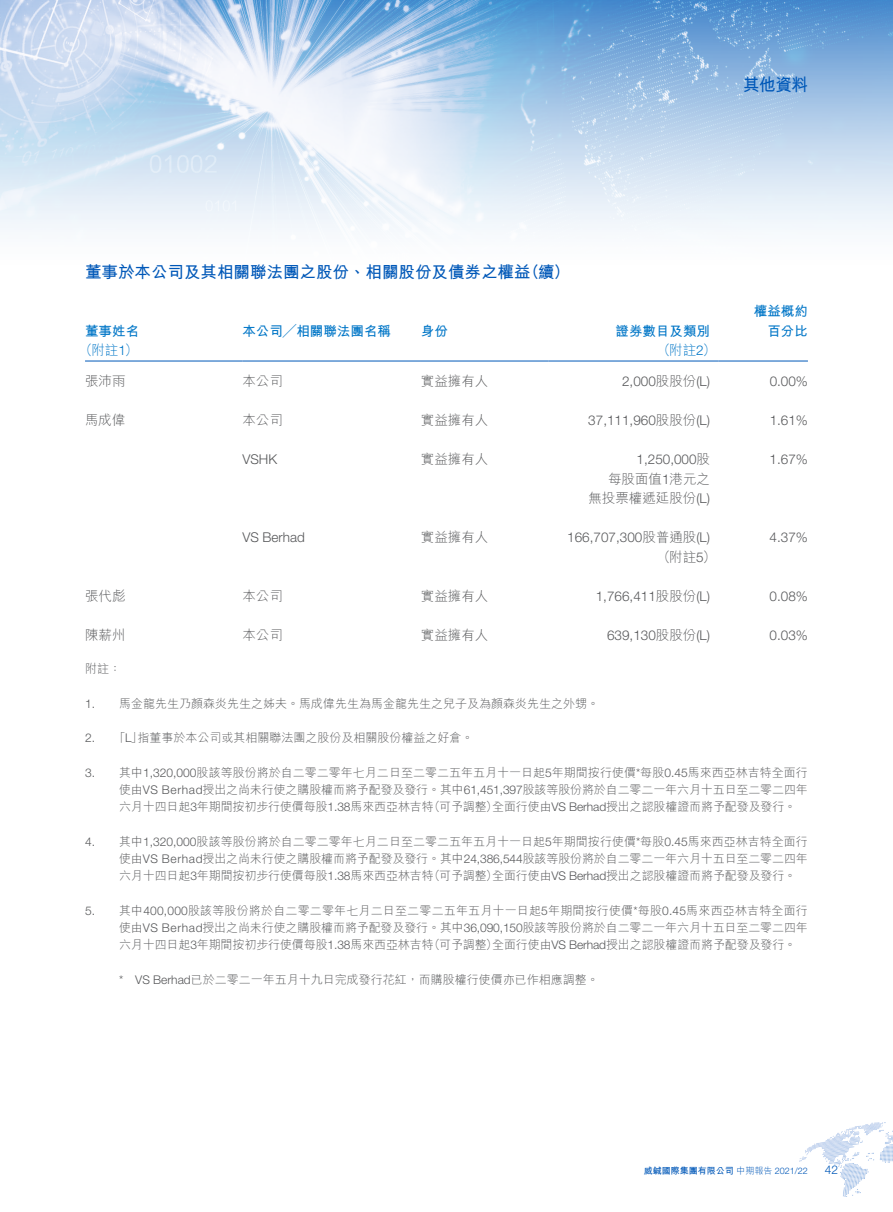
<style>
.page{position:relative;width:893px;height:1212px;background:#fff}
.page>*{position:absolute;margin:0;border:0;box-sizing:border-box;transform-origin:0 0}
.t1{font:700 17.4px "M Hei HK";color:#0058b8;scale:.95 1}
.t2{font:700 16.5px "M Hei HK";color:#0058b8}
.t3{font:300 13.5px "Helvetica Neue LT Std";color:#57585a}
.t4{font:300 13.5px/19.5px "M Hei HK";color:#57585a;text-align:right}
.t5{font:700 13.5px/19.5px "M Hei HK";color:#0076c7;text-align:right}
.t6{font:300 13.5px "M Hei HK";color:#0076c7}
.t7{font:300 12px/17.2px "M Hei HK";letter-spacing:-.01em;color:#57585a}
.t8{font:300 12px "M Hei HK";letter-spacing:.015em;color:#57585a}
.t9{font:300 12px "Helvetica Neue LT Std";color:#57585a}
.t10{font:300 12px "Helvetica Neue LT Std";color:#0058b8}
.t11{font:700 9px "M Hei HK";color:#0058b8}
.s1{font-family:"Helvetica Neue LT Std"}
.s2{font-family:"M Hei HK"}
.s3{font-weight:300}
.s4{font-family:"Helvetica Neue LT Std";font-weight:300}
</style>
<div class="page">
<img style="left:799px;top:1123px;width:94px;height:73px">
<img style="left:0;top:0;width:893px;height:230px">
<hr style="left:85px;top:361px;width:157px;height:1px;background:#0058b8">
<hr style="left:242px;top:361px;width:179px;height:1px;background:#0058b8">
<hr style="left:421px;top:361px;width:128px;height:1px;background:#0058b8">
<hr style="left:549px;top:361px;width:170px;height:1px;background:#0058b8">
<hr style="left:719px;top:361px;width:89px;height:1px;background:#0058b8">
<h1 class="t1" style="left:743px;top:72px;width:70px">其他資料</h1>
<h2 class="t2" style="left:85px;top:260px;width:447px">董事於本公司及其相關聯法團之股份、相關股份及債券之權益</h2>
<h2 class="t2" style="left:523px;top:260px;width:48px">（續(</h2>
<p class="t5" style="left:85px;top:320px;width:55px">董事姓名</p>
<p class="t5" style="left:242px;top:320px;width:150px">本公司╱相關聯法團名稱</p>
<p class="t5" style="left:421px;top:320px;width:28px">身份</p>
<p class="t5" style="left:616px;top:320px;width:96px">證券數目及類別</p>
<p class="t6" style="left:79px;top:341px;width:61px">（附註<span class="s1">1</span>）</p>
<p class="t6" style="left:657px;top:341px;width:61px">（附註 (<span class="s1">2</span></p>
<p class="t4" style="left:85px;top:371px;width:42px">張沛雨</p>
<p class="t4" style="left:242px;top:371px;width:42px">本公司</p>
<p class="t4" style="left:421px;top:371px;width:69px">實益擁有人</p>
<p class="t3" style="left:622px;top:373px;width:90px">2,000<span class="s2">股股份</span> (L(</p>
<p class="t4" style="left:85px;top:410px;width:42px">馬成偉</p>
<p class="t4" style="left:242px;top:410px;width:42px">本公司</p>
<p class="t4" style="left:421px;top:410px;width:69px">實益擁有人</p>
<p class="t3" style="left:588px;top:412px;width:123px">37,111,960<span class="s2">股股份</span> (L(</p>
<p class="t3" style="left:242px;top:451px;width:36px">VSHK</p>
<p class="t4" style="left:421px;top:449px;width:69px">實益擁有人</p>
<p class="t3" style="left:637px;top:451px;width:75px">1,250,000<span class="s2">股</span></p>
<p class="t4" style="left:588px;top:468px;width:123px">每股面值<span class="s1">1</span>港元之<br>無投票權遞延股份 <span class="s1">(L(</span></p>
<p class="t3" style="left:242px;top:529px;width:64px">VS Berhad</p>
<p class="t4" style="left:421px;top:527px;width:69px">實益擁有人</p>
<p class="t3" style="left:567px;top:529px;width:144px">166,707,300<span class="s2">股普通股</span> (L(</p>
<p class="t4" style="left:657px;top:546px;width:61px">（附註 (<span class="s1">5</span></p>
<p class="t4" style="left:85px;top:585px;width:42px">張代彪</p>
<p class="t4" style="left:242px;top:585px;width:42px">本公司</p>
<p class="t4" style="left:421px;top:585px;width:69px">實益擁有人</p>
<p class="t3" style="left:596px;top:587px;width:116px">1,766,411<span class="s2">股股份</span> (L(</p>
<p class="t4" style="left:421px;top:624px;width:69px">實益擁有人</p>
<p class="t4" style="left:85px;top:624px;width:42px">陳薪州</p>
<p class="t7" style="left:85px;top:659px;width:37px">附註：</p>
<p class="t7" style="left:119px;top:694px;width:481px">馬金龍先生乃顏森炎先生之姊夫。馬成偉先生為馬金龍先生之兒子及為顏森炎先生之外甥。</p>
<p class="t4" style="left:242px;top:624px;width:42px">本公司</p>
<p class="t9" style="left:85px;top:696px;width:12px">1.</p>
<p class="t9" style="left:85px;top:730px;width:12px">2.</p>
<p class="t7" style="left:137px;top:728px;width:337px">指董事於本公司或其相關聯法團之股份及相關股份權益之好倉。</p>
<p class="t7" style="left:114px;top:728px;width:30px">「」<span class="s1">L</span></p>
<p class="t3" style="left:607px;top:626px;width:105px">639,130<span class="s2">股股份</span> (L(</p>
<p class="t5" style="left:754px;top:300px;width:55px">權益概約百分比</p>
<p class="t3" style="left:770px;top:373px;width:40px">0.00%</p>
<p class="t3" style="left:770px;top:412px;width:40px">1.61%</p>
<p class="t3" style="left:770px;top:451px;width:40px">1.67%</p>
<p class="t3" style="left:770px;top:529px;width:40px">4.37%</p>
<p class="t3" style="left:770px;top:587px;width:40px">0.08%</p>
<p class="t3" style="left:770px;top:626px;width:40px">0.03%</p>
<p class="t9" style="left:85px;top:765px;width:12px">3.</p>
<p class="t9" style="left:85px;top:834px;width:12px">4.</p>
<p class="t9" style="left:85px;top:903px;width:12px">5.</p>
<p class="t7" style="left:119px;top:763px;width:690px">其中<span class="s1">1,320,000</span>股該等股份將於自二零二零年七月二日至二零二五年五月十一日起<span class="s1">5</span>年期間按行使價<span class="s1">*</span>每股<span class="s1">0.45</span>馬來西亞林吉特全面行</p>
<p class="t7" style="left:428px;top:780px;width:381px;text-indent:-309px">使由<span class="s1">VS Berhad</span>授出之尚未行使之購股權而將予配發及發行。其中<span class="s1">61,451,397</span>股該等股份將於自二零二一年六月十五日至二零二四年（可予調整全面行使由<span class="s1">VS Berhad</span>授出之認股權證而將予配發及發行。</p>
<p class="t7" style="left:486px;top:797px;width:13px">）</p>
<p class="t7" style="left:119px;top:797px;width:316px">六月十四日起<span class="s1">3</span>年期間按初步行使價每股<span class="s1">1.38</span>馬來西亞林吉特</p>
<p class="t7" style="left:119px;top:832px;width:690px">其中<span class="s1">1,320,000</span>股該等股份將於自二零二零年七月二日至二零二五年五月十一日起<span class="s1">5</span>年期間按行使價<span class="s1">*</span>每股<span class="s1">0.45</span>馬來西亞林吉特全面行</p>
<p class="t7" style="left:428px;top:849px;width:381px;text-indent:-309px">使由<span class="s1">VS Berhad</span>授出之尚未行使之購股權而將予配發及發行。其中<span class="s1">24,386,544</span>股該等股份將於自二零二一年六月十五日至二零二四年（可予調整全面行使由<span class="s1">VS Berhad</span>授出之認股權證而將予配發及發行。</p>
<p class="t7" style="left:486px;top:866px;width:13px">）</p>
<p class="t7" style="left:119px;top:866px;width:316px">六月十四日起<span class="s1">3</span>年期間按初步行使價每股<span class="s1">1.38</span>馬來西亞林吉特</p>
<p class="t8" style="left:119px;top:902px;width:690px">其中<span class="s1">400,000</span>股該等股份將於自二零二零年七月二日至二零二五年五月十一日起<span class="s1">5</span>年期間按行使價<span class="s1">*</span>每股<span class="s1">0.45</span>馬來西亞林吉特全面行</p>
<p class="t7" style="left:428px;top:918px;width:381px;text-indent:-309px">使由<span class="s1">VS Berhad</span>授出之尚未行使之購股權而將予配發及發行。其中<span class="s1">36,090,150</span>股該等股份將於自二零二一年六月十五日至二零二四年（可予調整全面行使由<span class="s1">VS Berhad</span>授出之認股權證而將予配發及發行。</p>
<p class="t7" style="left:486px;top:935px;width:13px">）</p>
<p class="t7" style="left:119px;top:935px;width:316px">六月十四日起<span class="s1">3</span>年期間按初步行使價每股<span class="s1">1.38</span>馬來西亞林吉特</p>
<p class="t7" style="left:135px;top:970px;width:465px"><span class="s1">VS Berhad</span>已於二零二一年五月十九日完成發行花紅，而購股權行使價亦已作相應調整。</p>
<p class="t9" style="left:119px;top:972px;width:6px">*</p>
<p class="t11" style="left:644px;top:1164px;width:166px">威鋮國際集團有限公司<span class="s3">中期報告</span> <span class="s4">2021/22</span></p>
<p class="t10" style="left:825px;top:1163px;width:15px">42</p>
</div>
